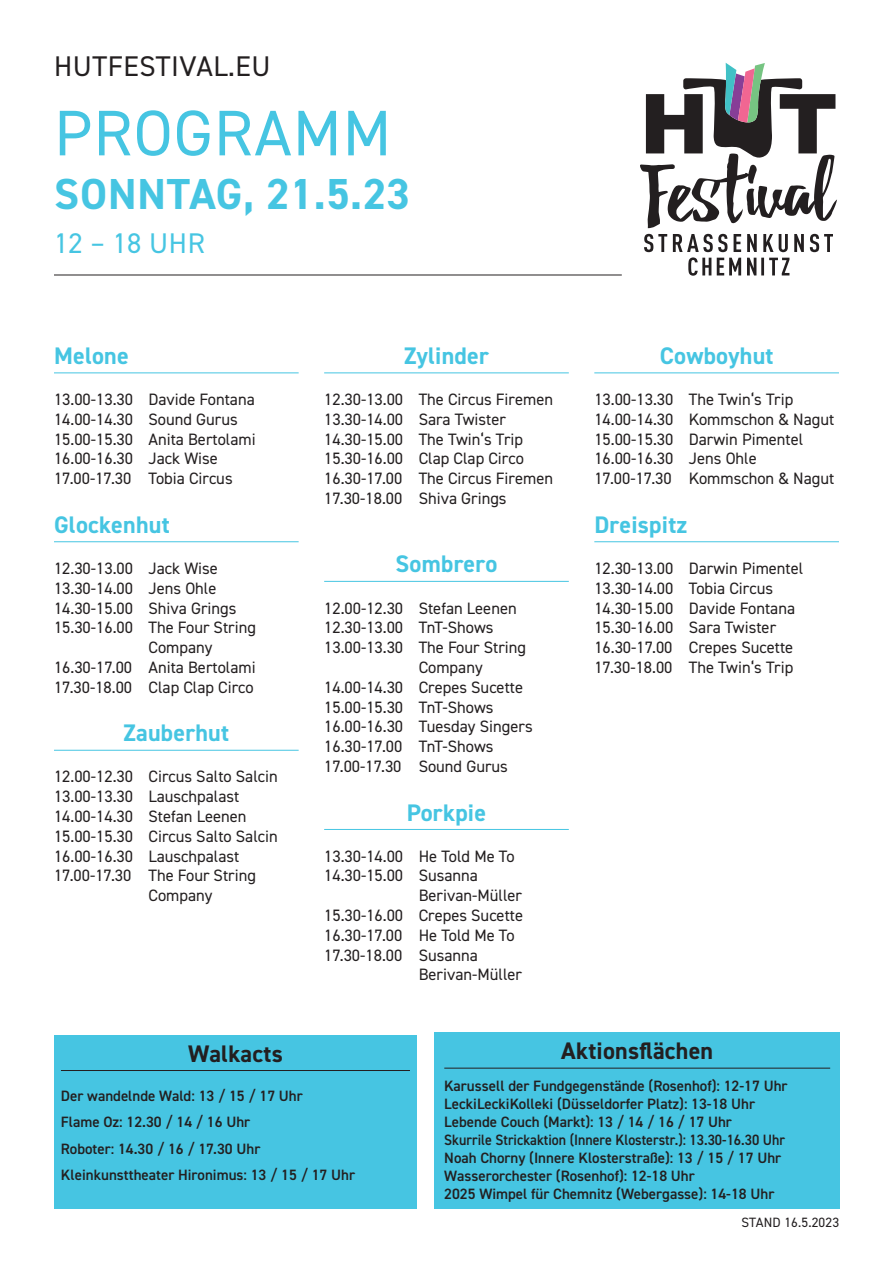
<style>
.page{position:relative;width:893px;height:1263px;background:#fff}
.page>*{position:absolute;margin:0;border:0;box-sizing:border-box;transform-origin:0 0}
.t1{font:64.5px "DIN2014";letter-spacing:.02em;color:#46c5e2}
.t2{font:700 43.5px "DIN2014";letter-spacing:.015em;color:#46c5e2}
.t3{font:28.5px "DIN2014";letter-spacing:.02em;color:#231f20}
.t4{font:28.5px "DIN2014";letter-spacing:.015em;color:#46c5e2}
.t5{font:700 24px "DIN2014";letter-spacing:.01em;color:#46c5e2}
.t6{font:700 24px "DIN2014";letter-spacing:.01em;color:#231f20}
.t7{font:16.5px/19.8px "DIN2014";color:#231f20}
.t8{font:600 15px/18px "DIN2014";color:#231f20}
.t9{font:13.5px "DIN2014";letter-spacing:.01em;color:#231f20}
</style>
<div class="page">
<hr style="left:54px;top:372px;width:245px;height:1px;background:#46c5e2">
<hr style="left:54px;top:541px;width:245px;height:1px;background:#46c5e2">
<hr style="left:54px;top:750px;width:245px;height:1px;background:#46c5e2">
<hr style="left:324px;top:372px;width:245px;height:1px;background:#46c5e2">
<hr style="left:324px;top:581px;width:245px;height:1px;background:#46c5e2">
<hr style="left:324px;top:829px;width:245px;height:1px;background:#46c5e2">
<hr style="left:594px;top:372px;width:245px;height:1px;background:#46c5e2">
<hr style="left:594px;top:541px;width:245px;height:1px;background:#46c5e2">
<hr style="left:54px;top:275px;width:568px;height:1px;background:#231f20">
<div style="left:54px;top:1035px;width:363px;height:174px;background:#46c5e2"></div>
<div style="left:434px;top:1032px;width:405px;height:177px;background:#46c5e2"></div>
<hr style="left:61px;top:1070px;width:349px;height:1px;background:#231f20">
<hr style="left:444px;top:1068px;width:386px;height:1px;background:#231f20">
<svg style="left:644px;top:234px;width:189px;height:42px"></svg>
<svg style="left:640px;top:63px;width:197px;height:165px"></svg>
<h3 class="t3" style="left:54px;top:49px;width:218px">HUTFESTIVAL.EU</h3>
<h1 class="t1" style="left:54px;top:93px;width:338px">PROGRAMM</h1>
<h2 class="t2" style="left:54px;top:165px;width:357px">SONNTAG, 21.5.23</h2>
<h3 class="t4" style="left:54px;top:225px;width:152px">12 – 18 UHR</h3>
<h3 class="t5" style="left:54px;top:340px;width:76px">Melone</h3>
<p class="t7" style="left:54px;top:389px;width:203px">13.00-13.30 Davide Fontana<br>14.00-14.30 Sound Gurus<br>15.00-15.30 Anita Bertolami<br>16.00-16.30 Jack Wise<br>17.00-17.30 Tobia Circus</p>
<h3 class="t5" style="left:54px;top:509px;width:117px">Glockenhut</h3>
<p class="t7" style="left:54px;top:558px;width:166px">12.30-13.00 Jack Wise</p>
<p class="t7" style="left:54px;top:578px;width:164px">13.30-14.00 Jens Ohle</p>
<p class="t7" style="left:54px;top:598px;width:184px">14.30-15.00 Shiva Grings</p>
<p class="t7" style="left:54px;top:617px;width:203px">15.30-16.00 The Four String</p>
<p class="t7" style="left:148px;top:637px;width:66px">Company</p>
<p class="t7" style="left:54px;top:657px;width:203px">16.30-17.00 Anita Bertolami</p>
<p class="t7" style="left:54px;top:677px;width:201px">17.30-18.00 Clap Clap Circo</p>
<h3 class="t5" style="left:124px;top:717px;width:107px">Zauberhut</h3>
<p class="t7" style="left:54px;top:766px;width:225px">12.00-12.30 Circus Salto Salcin</p>
<p class="t7" style="left:54px;top:786px;width:187px">13.00-13.30 Lauschpalast</p>
<p class="t7" style="left:54px;top:806px;width:194px">14.00-14.30 Stefan Leenen</p>
<p class="t7" style="left:54px;top:826px;width:225px">15.00-15.30 Circus Salto Salcin</p>
<p class="t7" style="left:54px;top:846px;width:187px">16.00-16.30 Lauschpalast</p>
<p class="t7" style="left:54px;top:865px;width:203px">17.00-17.30 The Four String</p>
<p class="t7" style="left:148px;top:885px;width:66px">Company</p>
<h3 class="t5" style="left:404px;top:340px;width:86px">Zylinder</h3>
<p class="t7" style="left:324px;top:389px;width:230px">12.30-13.00 The Circus Firemen<br>13.30-14.00 Sara Twister<br>14.30-15.00 The Twin‘s Trip<br>15.30-16.00 Clap Clap Circo<br>16.30-17.00 The Circus Firemen<br>17.30-18.00 Shiva Grings</p>
<h3 class="t5" style="left:396px;top:548px;width:103px">Sombrero</h3>
<p class="t7" style="left:324px;top:598px;width:194px">12.00-12.30 Stefan Leenen</p>
<p class="t7" style="left:324px;top:617px;width:171px">12.30-13.00 TnT-Shows</p>
<p class="t7" style="left:324px;top:637px;width:203px">13.00-13.30 The Four String</p>
<p class="t7" style="left:419px;top:657px;width:66px">Company</p>
<p class="t7" style="left:324px;top:677px;width:200px">14.00-14.30 Crepes Sucette</p>
<p class="t7" style="left:324px;top:697px;width:171px">15.00-15.30 TnT-Shows</p>
<p class="t7" style="left:324px;top:716px;width:210px">16.00-16.30 Tuesday Singers</p>
<p class="t7" style="left:324px;top:736px;width:171px">16.30-17.00 TnT-Shows</p>
<p class="t7" style="left:324px;top:756px;width:185px">17.00-17.30 Sound Gurus</p>
<h3 class="t5" style="left:407px;top:796px;width:81px">Porkpie</h3>
<p class="t7" style="left:324px;top:846px;width:192px">13.30-14.00 He Told Me To</p>
<p class="t7" style="left:324px;top:865px;width:155px">14.30-15.00 Susanna</p>
<p class="t7" style="left:419px;top:885px;width:105px">Berivan-Müller</p>
<p class="t7" style="left:324px;top:905px;width:200px">15.30-16.00 Crepes Sucette</p>
<p class="t7" style="left:324px;top:925px;width:192px">16.30-17.00 He Told Me To</p>
<p class="t7" style="left:324px;top:945px;width:155px">17.30-18.00 Susanna</p>
<p class="t7" style="left:419px;top:964px;width:105px">Berivan-Müller</p>
<h3 class="t5" style="left:660px;top:340px;width:115px">Cowboyhut</h3>
<p class="t7" style="left:594px;top:389px;width:242px">13.00-13.30 The Twin‘s Trip<br>14.00-14.30 Kommschon &amp; Nagut<br>15.00-15.30 Darwin Pimentel<br>16.00-16.30 Jens Ohle<br>17.00-17.30 Kommschon &amp; Nagut</p>
<h3 class="t5" style="left:594px;top:509px;width:94px">Dreispitz</h3>
<p class="t7" style="left:594px;top:558px;width:211px">12.30-13.00 Darwin Pimentel<br>13.30-14.00 Tobia Circus<br>14.30-15.00 Davide Fontana<br>15.30-16.00 Sara Twister<br>16.30-17.00 Crepes Sucette<br>17.30-18.00 The Twin‘s Trip</p>
<h3 class="t6" style="left:188px;top:1037px;width:96px">Walkacts</h3>
<p class="t8" style="left:61px;top:1082px;width:296px;line-height:26.5px">Der wandelnde Wald: 13 / 15 / 17 Uhr<br>Flame Oz: 12.30 / 14 / 16 Uhr<br>Roboter: 14.30 / 16 / 17.30 Uhr Kleinkunsttheater Hironimus: 13 / 15 / 17 Uhr</p>
<h3 class="t6" style="left:561px;top:1035px;width:153px">Aktionsflächen</h3>
<p class="t8" style="left:444px;top:1076px;width:345px">Karussell der Fundgegenstände (Rosenhof): 12-17 Uhr LeckiLeckiKolleki (Düsseldorfer Platz): 13-18 Uhr Lebende Couch (Markt): 13 / 14 / 16 / 17 Uhr<br>Skurrile Strickaktion (Innere Klosterstr.): 13.30-16.30 Uhr Noah Chorny (Innere Klosterstraße): 13 / 15 / 17 Uhr Wasserorchester (Rosenhof): 12-18 Uhr<br>2025 Wimpel für Chemnitz (Webergasse): 14-18 Uhr</p>
<p class="t9" style="left:742px;top:1214px;width:99px">STAND 16.5.2023</p>
</div>
